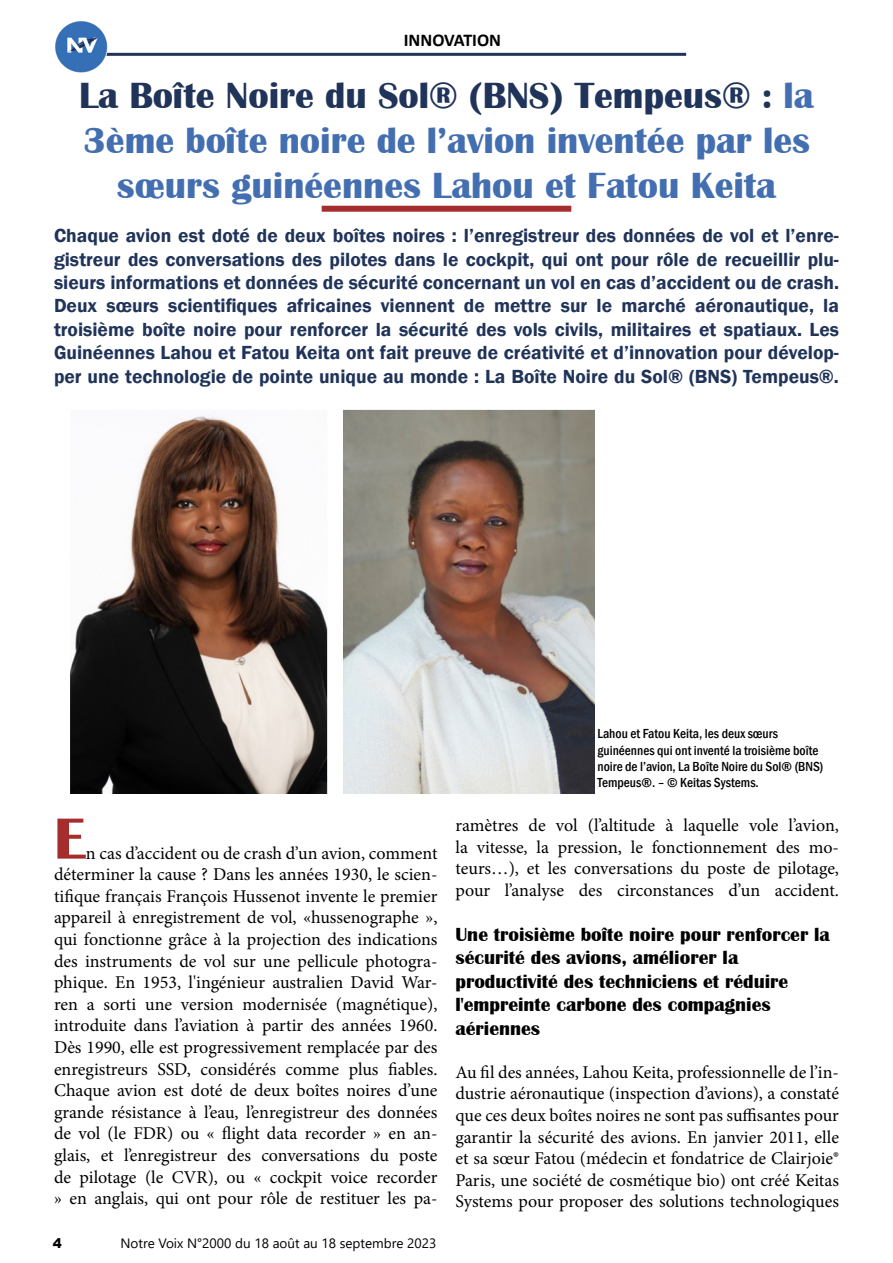
<style>
.page{position:relative;width:893px;height:1263px;background:#fff}
.page>*{position:absolute;margin:0;border:0;box-sizing:border-box;transform-origin:0 0}
.t1{font:700 60px "Britannic";color:#a62d2d}
.t2{font:700 37.5px/45px "Britannic";color:#436fb1;text-align:center}
.t3{font:600 19.5px/23.4px "Franklin Gothic";color:#203359;text-align:justify}
.t4{font:700 19.5px/23.4px "Britannic";color:#000}
.t5{font:18px/21.6px "Minion Pro";color:#000;text-align:justify}
.t6{font:700 18px "Calibri";color:#000}
.t7{font:500 condensed 13.5px/16.2px "Franklin Gothic";color:#000}
.t8{font:13.5px "Segoe UI";color:#000}
.t9{font:900 13.5px "Arial";color:#000}
.s1{color:#203359}
</style>
<div class="page">
<div style="left:322px;top:206px;width:249px;height:6px;background:#a62d2d"></div>
<hr style="left:99px;top:53px;width:587px;height:3px;background:#203359">
<img style="left:54px;top:20px;width:54px;height:54px;border-radius:27px">
<img style="left:70px;top:410px;width:524px;height:384px">
<p class="t6" style="left:404px;top:27px;width:99px">INNOVATION</p>
<p class="t2" style="left:79px;top:73px;width:736px"><span class="s1">La Boîte Noire du Sol® (BNS) Tempeus® :</span> la<br>3ème boîte noire de l’avion inventée par les sœurs guinéennes Lahou et Fatou Keita</p>
<p class="t3" style="left:54px;top:224px;width:786px">Chaque avion est doté de deux boîtes noires : l’enregistreur des données de vol et l’enre&shy;gistreur des conversations des pilotes dans le cockpit, qui ont pour rôle de recueillir plu&shy;sieurs informations et données de sécurité concernant un vol en cas d’accident ou de crash.<br>Deux sœurs scientifiques africaines viennent de mettre sur le marché aéronautique, la troisième boîte noire pour renforcer la sécurité des vols civils, militaires et spatiaux. Les Guinéennes Lahou et Fatou Keita ont fait preuve de créativité et d’innovation pour dévelop&shy;per une technologie de pointe unique au monde : La Boîte Noire du Sol® (BNS) Tempeus®.</p>
<p class="t1" style="left:54px;top:805px;width:33px">E</p>
<p class="t5" style="left:54px;top:842px;width:385px;text-indent:32px">n cas d’accident ou de crash d’un avion, comment déterminer la cause ? Dans les années 1930, le scien&shy;tifique français François Hussenot invente le premier appareil à enregistrement de vol, «hussenographe », qui fonctionne grâce à la projection des indications des instruments de vol sur une pellicule photogra&shy;phique. En 1953, l'ingénieur australien David War&shy;ren a sorti une version modernisée (magnétique), introduite dans l’aviation à partir des années 1960.<br>Dès 1990, elle est progressivement remplacée par des enregistreurs SSD, considérés comme plus fiables.</p>
<p class="t5" style="left:54px;top:1080px;width:385px">Chaque avion est doté de deux boîtes noires d’une grande résistance à l’eau, l’enregistreur des données de vol (le FDR) ou « flight data recorder » en an&shy;glais, et l’enregistreur des conversations du poste de pilotage (le CVR), ou « cockpit voice recorder » en anglais, qui ont pour rôle de restituer les pa-</p>
<p class="t9" style="left:53px;top:1234px;width:11px">4</p>
<p class="t8" style="left:120px;top:1231px;width:317px">Notre Voix N°2000 du 18 août au 18 septembre 2023</p>
<p class="t7" style="left:598px;top:726px;width:182px">Lahou et Fatou Keita, les deux sœurs</p>
<p class="t7" style="left:598px;top:742px;width:227px">guinéennes qui ont inventé la troisième boîte noire de l’avion, La Boîte Noire du Sol® (BNS)<br>Tempeus®. – © Keitas Systems.</p>
<p class="t5" style="left:455px;top:815px;width:385px">ramètres de vol (l’altitude à laquelle vole l’avion, la vitesse, la pression, le fonctionnement des mo&shy;teurs…), et les conversations du poste de pilotage, pour l’analyse des circonstances d’un accident.</p>
<p class="t4" style="left:455px;top:923px;width:376px">Une troisième boîte noire pour renforcer la sécurité des avions, améliorer la</p>
<p class="t4" style="left:455px;top:970px;width:334px">productivité des techniciens et réduire</p>
<p class="t4" style="left:455px;top:993px;width:317px">l'empreinte carbone des compagnies</p>
<p class="t4" style="left:455px;top:1016px;width:86px">aériennes</p>
<p class="t5" style="left:455px;top:1061px;width:385px">Au fil des années, Lahou Keita, professionnelle de l’in&shy;dustrie aéronautique (inspection d’avions), a constaté que ces deux boîtes noires ne sont pas suffisantes pour garantir la sécurité des avions. En janvier 2011, elle et sa sœur Fatou (médecin et fondatrice de Clairjoie® Paris, une société de cosmétique bio) ont créé Keitas Systems pour proposer des solutions technologiques</p>
</div>
